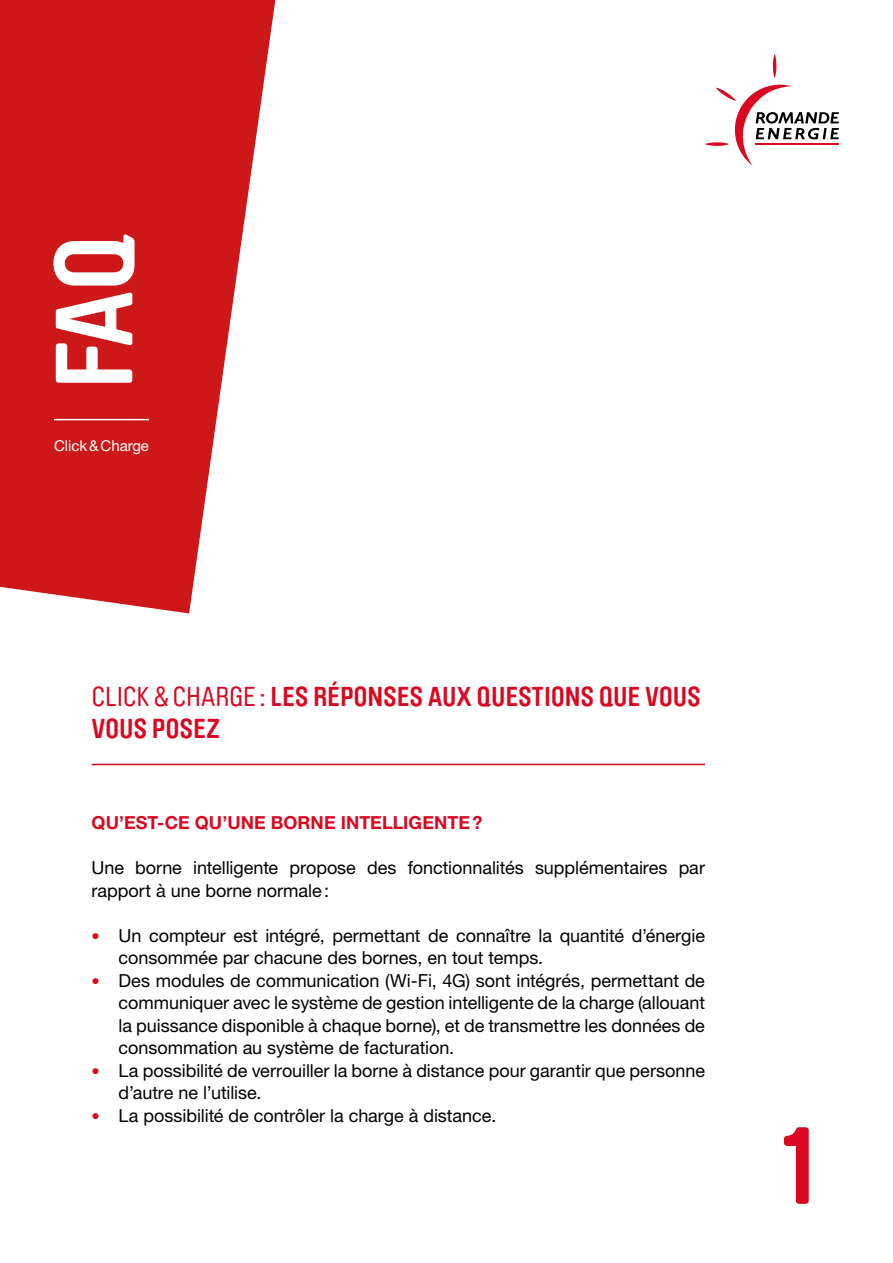
<style>
.page{position:relative;width:893px;height:1263px;background:#fff}
.page>*{position:absolute;margin:0;border:0;box-sizing:border-box;transform-origin:0 0}
.t1{font:700 108px "Brauer Neue Std";color:#fff}
.t2{font:700 108px "Brauer Neue Std";color:#db0720}
.t3{font:700 27px/32.4px "Brauer Neue Std";letter-spacing:.015em;color:#db0720}
.t4{font:18px/22.5px "Helvetica Neue LT Pro";letter-spacing:-.005em;color:#000}
.t5{font:700 18px "Helvetica Neue LT Pro";color:#db0720}
.t6{font:15px "Helvetica Neue LT Pro";color:#fff}
.s1{font-weight:400}
.s2{font-size:16.5px;color:#db0720}
</style>
<div class="page">
<svg style="left:0;top:0;width:275px;height:613px;fill:#cd1719"></svg>
<hr style="left:54px;top:419px;width:95px;height:1px;background:#fff">
<hr style="left:92px;top:764px;width:613px;height:1px;background:#db0720">
<svg style="left:773px;top:54px;width:3px;height:24px"></svg>
<svg style="left:705px;top:84px;width:134px;height:82px"></svg>
<h1 class="t1" style="left:33px;top:389px;width:156px;rotate:-90deg">FAQ</h1>
<p class="t6" style="left:54px;top:436px;width:96px">Click&amp;Charge</p>
<h2 class="t3" style="left:92px;top:680px;width:610px"><span class="s1">CLICK&amp;CHARGE :</span> LES RÉPONSES AUX QUESTIONS QUE VOUS<br>VOUS POSEZ</h2>
<p class="t5" style="left:92px;top:811px;width:392px">QU’EST-CE QU’UNE BORNE INTELLIGENTE?</p>
<p class="t4" style="left:92px;top:856px;width:615px">Une borne intelligente propose des fonctionnalités supplémentaires par rapport à une borne normale:</p>
<p class="t4" style="left:119px;top:924px;width:588px;text-indent:-27px"><span class="s2">•</span> Un compteur est intégré, permettant de connaître la quantité d’énergie consommée par chacune des bornes, en tout temps.</p>
<p class="t4" style="left:119px;top:969px;width:588px;text-align:justify;text-indent:-27px"><span class="s2">•</span> Des modules de communication (Wi-Fi, 4G) sont intégrés, permettant de communiquer avec le système de gestion intelligente de la charge (allouant la puissance disponible à chaque borne), et de transmettre les données de consommation au système de facturation.</p>
<p class="t4" style="left:119px;top:1059px;width:588px;text-indent:-27px"><span class="s2">•</span> La possibilité de verrouiller la borne à distance pour garantir que personne d’autre ne l’utilise.</p>
<p class="t4" style="left:92px;top:1104px;width:406px"><span class="s2">•</span> La possibilité de contrôler la charge à distance.</p>
<h1 class="t2" style="left:778px;top:1104px;width:44px">1</h1>
</div>
